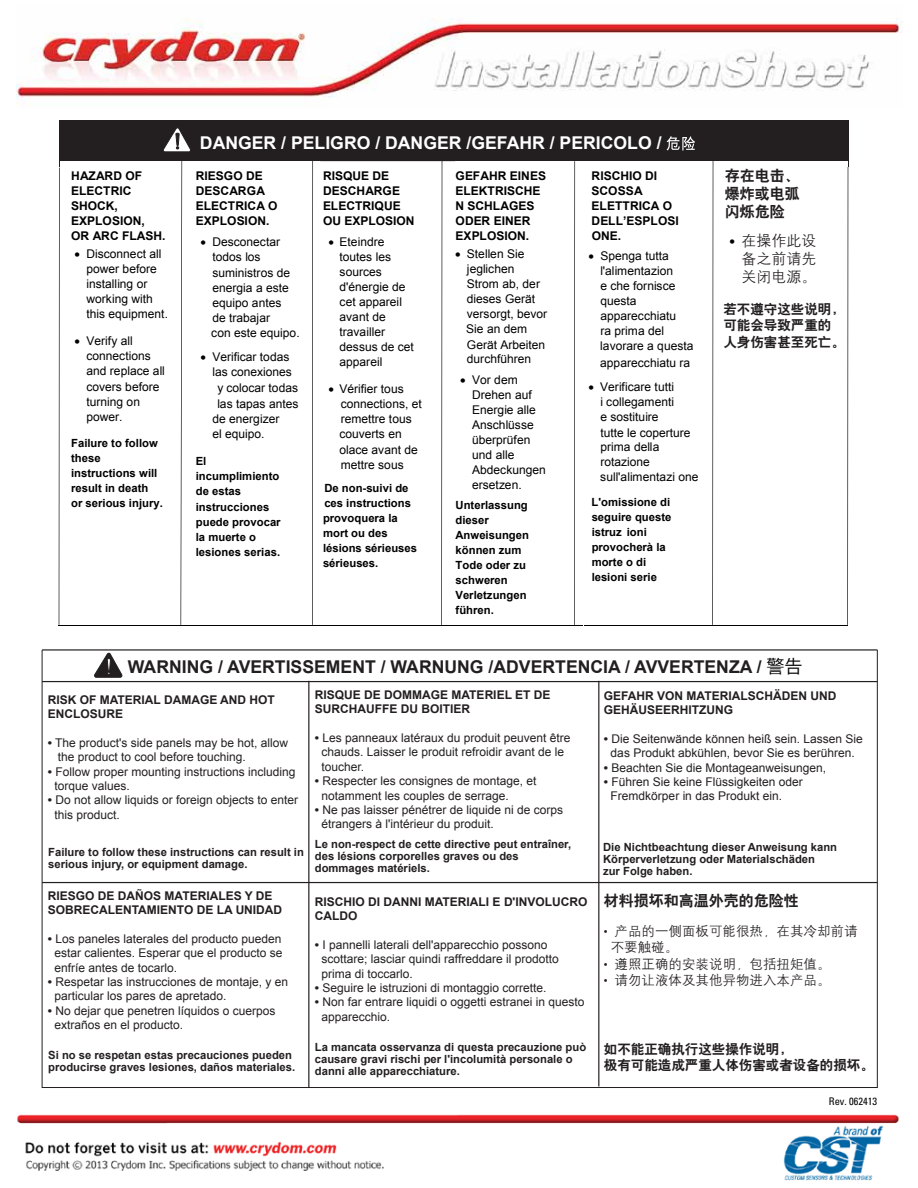
<style>
.page{position:relative;width:918px;height:1188px;background:#fff}
.page>*{position:absolute;margin:0;border:0;box-sizing:border-box;transform-origin:0 0}
.t1{font:700 17.7px "Arial";color:#231f20}
.t2{font:700 17.7px "Arial";color:#fff}
.t3{font:15px/18px "H Yb 2 gj";color:#231f20;text-align:justify}
.t4{font:15px/18px "H Yg 2 gj";color:#231f20;text-align:justify}
.t5{font:13.5px/16.2px "H Yb 2 gj";color:#231f20}
.t6{font:13.5px/16.2px "H Yg 2 gj";color:#231f20}
.t7{font:12px/14.4px "Arial";color:#231f20}
.t8{font:12px/15.1px "Arial";color:#010101}
.t9{font:700 12px/14.4px "Arial";color:#231f20}
.t10{font:700 12px/15.1px "Arial";color:#010101}
.t11{font:700 11.25px/12px "Arial";color:#231f20}
.t12{font:700 11.25px/15.1px "Arial";color:#010101}
.t13{font:condensed 10.5px "Univers";color:#030404}
.s1{color:#010101}
.s2{font-family:"Koz Go Pro";font-weight:400;font-size:18px;color:#000}
.s3{font-weight:700}
.s4{font-family:"Myriad Pro"}
</style>
<div class="page">
<img style="left:17px;top:18px;width:885px;height:87px">
<hr style="left:60px;top:120px;width:134px;height:1px;background:#231f20">
<hr style="left:195px;top:120px;width:126px;height:1px;background:#231f20">
<hr style="left:317px;top:120px;width:129px;height:1px;background:#231f20">
<hr style="left:447px;top:120px;width:136px;height:1px;background:#231f20">
<hr style="left:584px;top:120px;width:264px;height:1px;background:#231f20">
<hr style="left:59px;top:121px;width:1px;height:46px;background:#231f20">
<hr style="left:848px;top:121px;width:1px;height:46px;background:#231f20">
<hr style="left:60px;top:161px;width:134px;height:1px;background:#231f20">
<hr style="left:195px;top:161px;width:126px;height:1px;background:#231f20">
<svg style="left:313px;top:161px;width:134px;height:1px"></svg>
<hr style="left:447px;top:161px;width:136px;height:1px;background:#231f20">
<hr style="left:584px;top:161px;width:264px;height:1px;background:#231f20">
<hr style="left:59px;top:168px;width:1px;height:457px;background:#010101">
<hr style="left:59px;top:625px;width:135px;height:1px;background:#010101">
<svg style="left:181px;top:161px;width:2px;height:464px"></svg>
<hr style="left:195px;top:625px;width:126px;height:1px;background:#010101">
<hr style="left:312px;top:161px;width:1px;height:464px;background:#010101">
<hr style="left:316px;top:625px;width:130px;height:1px;background:#010101">
<hr style="left:441px;top:161px;width:1px;height:464px;background:#010101">
<hr style="left:446px;top:625px;width:137px;height:1px;background:#010101">
<hr style="left:574px;top:161px;width:1px;height:464px;background:#010101">
<hr style="left:584px;top:625px;width:263px;height:1px;background:#010101">
<hr style="left:847px;top:167px;width:1px;height:458px;background:#010101">
<hr style="left:712px;top:161px;width:1px;height:464px;background:#010101">
<hr style="left:308px;top:681px;width:1px;height:406px;background:#231f20">
<hr style="left:598px;top:681px;width:1px;height:405px;background:#231f20">
<hr style="left:42px;top:681px;width:835px;height:1px;background:#231f20">
<hr style="left:42px;top:882px;width:835px;height:1px;background:#231f20">
<hr style="left:42px;top:649px;width:835px;height:2px;background:#231f20">
<div style="left:59px;top:121px;width:789px;height:40px;background:#231f20"></div>
<svg style="left:94px;top:652px;width:29px;height:26px"></svg>
<svg style="left:163px;top:128px;width:27px;height:24px"></svg>
<svg style="left:667px;top:136px;width:28px;height:15px"></svg>
<img style="left:17px;top:1114px;width:882px;height:67px">
<p class="t10" style="left:71px;top:168px;width:96px">HAZARD OF<br>ELECTRIC<br>SHOCK,<br>EXPLOSION,<br>OR ARC FLASH.</p>
<p class="t8" style="left:86px;top:246px;width:83px;text-indent:-12px">• Disconnect all power before installing or working with this equipment.</p>
<p class="t8" style="left:86px;top:334px;width:80px;text-indent:-12px">• Verify all connections and replace all covers before turning on power.</p>
<p class="t12" style="left:71px;top:436px;width:93px">Failure to follow these instructions will result in death<br>or serious injury.</p>
<h1 class="t2" style="left:200px;top:131px;width:463px">DANGER / PELIGRO / DANGER /GEFAHR / PERICOLO /</h1>
<p class="t10" style="left:196px;top:168px;width:83px">RIESGO DE<br>DESCARGA<br>ELECTRICA O<br>EXPLOSION.</p>
<p class="t8" style="left:211px;top:235px;width:90px;text-indent:-11px">• Desconectar todos los suministros de energia a este equipo antes<br>de trabajar<br>con este equipo.</p>
<p class="t8" style="left:201px;top:350px;width:90px">• Verificar todas</p>
<p class="t8" style="left:212px;top:365px;width:81px">las conexiones</p>
<p class="t8" style="left:217px;top:380px;width:82px">y colocar todas</p>
<p class="t8" style="left:212px;top:396px;width:88px;text-indent:5px">las tapas antes de energizer<br>el equipo.</p>
<p class="t12" style="left:196px;top:454px;width:86px">El incumplimiento de estas instrucciones puede provocar la muerte o lesiones serias.</p>
<p class="t10" style="left:323px;top:168px;width:93px">RISQUE DE<br>DESCHARGE<br>ELECTRIQUE<br>OU EXPLOSION</p>
<p class="t8" style="left:340px;top:234px;width:76px;text-indent:-11px">• Eteindre toutes les sources d'énergie de cet appareil avant de travailler dessus de cet appareil</p>
<p class="t8" style="left:340px;top:382px;width:84px;text-indent:-11px">• Vérifier tous connections, et remettre tous couverts en olace avant de mettre sous</p>
<p class="t12" style="left:323px;top:480px;width:96px">De non-suivi de ces instructions provoquera la mort ou des lésions sérieuses sérieuses.</p>
<p class="t10" style="left:456px;top:168px;width:92px">GEFAHR EINES<br>ELEKTRISCHE<br>N SCHLAGES<br>ODER EINER<br>EXPLOSION.</p>
<p class="t8" style="left:466px;top:246px;width:83px;text-indent:-11px">• Stellen Sie jeglichen<br>Strom ab, der dieses Gerät versorgt, bevor<br>Sie an dem<br>Gerät Arbeiten durchführen</p>
<p class="t8" style="left:472px;top:372px;width:75px;text-indent:-12px">• Vor dem<br>Drehen auf<br>Energie alle<br>Anschlüsse überprüfen und alle<br>Abdeckungen ersetzen.</p>
<p class="t12" style="left:456px;top:497px;width:75px">Unterlassung dieser<br>Anweisungen können zum<br>Tode oder zu schweren<br>Verletzungen führen.</p>
<p class="t10" style="left:592px;top:168px;width:89px">RISCHIO DI<br>SCOSSA<br>ELETTRICA O<br>DELL’ESPLOSI<br>ONE.</p>
<p class="t8" style="left:600px;top:248px;width:95px;text-indent:-12px">• Spenga tutta l'alimentazion<br>e che fornisce questa apparecchiatu<br>ra prima del lavorare a questa</p>
<p class="t8" style="left:600px;top:356px;width:91px">apparecchiatu ra</p>
<p class="t8" style="left:600px;top:380px;width:100px;text-indent:-12px">• Verificare tutti<br>i collegamenti<br>e sostituire<br>tutte le coperture prima della rotazione sull'alimentazi one</p>
<p class="t12" style="left:592px;top:494px;width:81px">L'omissione di seguire queste istruz ioni provocherà la morte o di lesioni serie</p>
<p class="t3" style="left:725px;top:166px;width:77px">存在电击、爆炸或电弧闪烁危险</p>
<p class="t4" style="left:741px;top:231px;width:76px;text-indent:-12px"><span class="s1">•</span> 在操作此设备之前请先关闭电源。</p>
<p class="t5" style="left:723px;top:301px;width:123px">若不遵守这些说明，可能会导致严重的人身伤害甚至死亡。</p>
<h1 class="t1" style="left:128px;top:655px;width:676px">WARNING / AVERTISSEMENT / WARNUNG /ADVERTENCIA / AVVERTENZA / <span class="s2">警告</span></h1>
<p class="t9" style="left:48px;top:693px;width:229px">RISK OF MATERIAL DAMAGE AND HOT<br>ENCLOSURE</p>
<p class="t7" style="left:58px;top:736px;width:232px;text-indent:-10px"><span class="s3">•</span> The product's side panels may be hot, allow the product to cool before touching.</p>
<p class="t7" style="left:55px;top:764px;width:242px;text-indent:-7px"><span class="s3">•</span> Follow proper mounting instructions including torque values.</p>
<p class="t7" style="left:55px;top:793px;width:245px;text-indent:-7px"><span class="s3">•</span> Do not allow liquids or foreign objects to enter this product.</p>
<p class="t11" style="left:48px;top:847px;width:257px">Failure to follow these instructions can result in serious injury, or equipment damage.</p>
<p class="t9" style="left:48px;top:889px;width:236px">RIESGO DE DAÑOS MATERIALES Y DE<br>SOBRECALENTAMIENTO DE LA UNIDAD</p>
<p class="t7" style="left:55px;top:932px;width:230px;text-align:justify;text-indent:-7px"><span class="s3">•</span> Los paneles laterales del producto pueden estar calientes. Esperar que el producto se enfríe antes de tocarlo.</p>
<p class="t7" style="left:55px;top:975px;width:235px;text-indent:-7px"><span class="s3">•</span> Respetar las instrucciones de montaje, y en particular los pares de apretado.</p>
<p class="t7" style="left:55px;top:1004px;width:222px;text-indent:-7px"><span class="s3">•</span> No dejar que penetren líquidos o cuerpos extraños en el producto.</p>
<p class="t11" style="left:48px;top:1050px;width:248px">Si no se respetan estas precauciones pueden producirse graves lesiones, daños materiales.</p>
<p class="t9" style="left:315px;top:688px;width:237px">RISQUE DE DOMMAGE MATERIEL ET DE<br>SURCHAUFFE DU BOITIER</p>
<p class="t7" style="left:322px;top:731px;width:251px;text-indent:-7px"><span class="s3">•</span> Les panneaux latéraux du produit peuvent être chauds. Laisser le produit refroidir avant de le toucher.</p>
<p class="t7" style="left:322px;top:774px;width:216px;text-indent:-7px"><span class="s3">•</span> Respecter les consignes de montage, et notamment les couples de serrage.</p>
<p class="t7" style="left:322px;top:803px;width:243px;text-indent:-7px"><span class="s3">•</span> Ne pas laisser pénétrer de liquide ni de corps étrangers à l'intérieur du produit.</p>
<p class="t11" style="left:315px;top:839px;width:258px">Le non-respect de cette directive peut entraîner, des lésions corporelles graves ou des dommages matériels.</p>
<p class="t9" style="left:315px;top:895px;width:274px">RISCHIO DI DANNI MATERIALI E D'INVOLUCRO<br>CALDO</p>
<p class="t7" style="left:322px;top:938px;width:239px;text-indent:-7px"><span class="s3">•</span> I pannelli laterali dell'apparecchio possono scottare; lasciar quindi raffreddare il prodotto prima di toccarlo.</p>
<p class="t7" style="left:315px;top:981px;width:233px"><span class="s3">•</span> Seguire le istruzioni di montaggio corrette.</p>
<p class="t7" style="left:322px;top:995px;width:264px;text-indent:-7px"><span class="s3">•</span> Non far entrare liquidi o oggetti estranei in questo apparecchio.</p>
<p class="t11" style="left:315px;top:1042px;width:273px">La mancata osservanza di questa precauzione può causare gravi rischi per l'incolumità personale o danni alle apparecchiature.</p>
<p class="t9" style="left:604px;top:689px;width:234px">GEFAHR VON MATERIALSCHÄDEN UND<br>GEHÄUSEERHITZUNG</p>
<p class="t7" style="left:604px;top:732px;width:260px;text-align:center"><span class="s3">•</span> Die Seitenwände können heiß sein. Lassen Sie das Produkt abkühlen, bevor Sie es berühren.</p>
<p class="t7" style="left:604px;top:760px;width:224px"><span class="s3">•</span> Beachten Sie die Montageanweisungen,</p>
<p class="t7" style="left:611px;top:775px;width:194px;text-indent:-7px"><span class="s3">•</span> Führen Sie keine Flüssigkeiten oder<br>Fremdkörper in das Produkt ein.</p>
<p class="t11" style="left:603px;top:841px;width:235px">Die Nichtbeachtung dieser Anweisung kann<br>Körperverletzung oder Materialschäden<br>zur Folge haben.</p>
<p class="t3" style="left:604px;top:891px;width:196px">材料损坏和高温外壳的危险性</p>
<p class="t6" style="left:611px;top:923px;width:248px;text-indent:-7px"><span class="s4">•</span> 产品的一侧面板可能很热，在其冷却前请不要触碰。</p>
<p class="t6" style="left:604px;top:955px;width:228px"><span class="s4">•</span> 遵照正确的安装说明，包括扭矩值。</p>
<p class="t6" style="left:604px;top:972px;width:228px"><span class="s4">•</span> 请勿让液体及其他异物进入本产品。</p>
<p class="t5" style="left:604px;top:1041px;width:272px">如不能正确执行这些操作说明，<br>极有可能造成严重人体伤害或者设备的损坏。</p>
<p class="t13" style="left:829px;top:1095px;width:50px">Rev. 062413</p>
</div>
